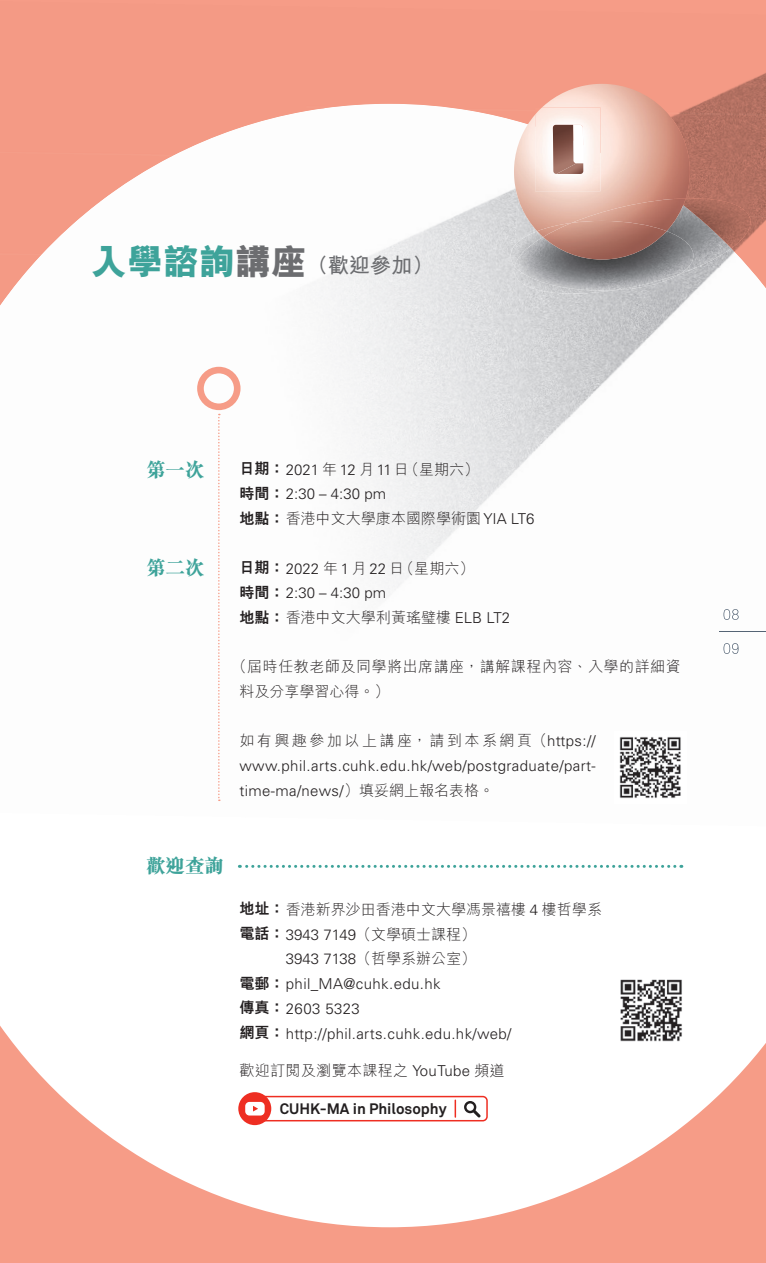
<style>
.page{position:relative;width:766px;height:1263px;background:#fff}
.page>*{position:absolute;margin:0;border:0;box-sizing:border-box;transform-origin:0 0}
.t1{font:700 21px "M Hei HK";color:#6c6d70}
.t2{font:800 19.5px "M Sung HK";color:#3ea39a}
.t3{font:300 15px/24.8px "Univers LT Std";letter-spacing:.025em;color:#231f20}
.t4{font:300 15px "M Hei HK";color:#231f20}
.t5{font:300 15px/24.8px "Univers LT Std";color:#231f20}
.t6{font:300 15px/24.8px "M Hei HK";letter-spacing:.035em;color:#231f20}
.t7{font:300 15px "M Hei HK";letter-spacing:.165em;color:#231f20}
.t8{font:300 15px "M Hei HK";letter-spacing:.025em;color:#231f20}
.t9{font:700 15px "Akkurat";color:#231f20}
.s1{font-weight:800;font-size:36px;color:#3ea39a}
.s2{font-weight:800;font-size:36px}
.s3{font-family:"M Hei HK";font-weight:800}
.s4{font-family:"M Hei HK"}
.s5{font-weight:800}
.s6{font-family:"Univers LT Std"}
</style>
<div class="page">
<svg style="left:0;top:0;width:765px;height:221px;background:#e6a694"></svg>
<img style="left:100px;top:162px;width:102px;height:59px">
<img style="left:172px;top:112px;width:342px;height:50px">
<img style="left:202px;top:157px;width:159px;height:152px">
<img style="left:200px;top:309px;width:158px;height:154px">
<img style="left:358px;top:159px;width:159px;height:153px">
<img style="left:356px;top:312px;width:156px;height:155px">
<img style="left:457px;top:466px;width:61px;height:65px">
<img style="left:512px;top:194px;width:55px;height:274px">
<img style="left:565px;top:274px;width:147px;height:143px">
<img style="left:564px;top:417px;width:6px;height:51px">
<div style="left:0;top:1px;width:154px;height:154px;background:#f49a85"></div>
<img style="left:0;top:153px;width:100px;height:102px">
<img style="left:0;top:255px;width:41px;height:50px">
<img style="left:99px;top:155px;width:73px;height:47px">
<img style="left:151px;top:4px;width:157px;height:153px">
<div style="left:306px;top:7px;width:259px;height:105px;background:#f49a85"></div>
<img style="left:306px;top:108px;width:19px;height:3px">
<img style="left:469px;top:110px;width:45px;height:14px">
<img style="left:563px;top:11px;width:202px;height:105px">
<img style="left:668px;top:114px;width:81px;height:84px">
<img style="left:731px;top:217px;width:34px;height:70px">
<svg style="left:0;top:1026px;width:765px;height:237px"></svg>
<svg style="left:239px;top:865px;width:435px;height:3px"></svg>
<svg style="left:218px;top:414px;width:2px;height:387px"></svg>
<img style="left:514px;top:84px;width:87px;height:107px">
<img style="left:510px;top:231px;width:4px;height:35px">
<img style="left:537px;top:223px;width:6px;height:8px">
<img style="left:693px;top:248px;width:38px;height:26px">
<img style="left:685px;top:198px;width:66px;height:50px">
<img style="left:571px;top:198px;width:114px;height:33px">
<img style="left:514px;top:291px;width:99px;height:4px">
<img style="left:514px;top:231px;width:179px;height:60px">
<img style="left:543px;top:221px;width:123px;height:39px">
<img style="left:535px;top:108px;width:65px;height:83px">
<svg style="left:576px;top:125px;width:7px;height:49px"></svg>
<img style="left:552px;top:125px;width:24px;height:49px">
<img style="left:619px;top:737px;width:62px;height:61px">
<img style="left:616px;top:979px;width:69px;height:65px">
<div style="left:197px;top:367px;width:43px;height:43px;border:7px solid #f69c87;border-radius:50%"></div>
<div style="left:256px;top:1096px;width:231px;height:25px;border:2px solid #ee2e22;border-radius:4px"></div>
<div style="left:238px;top:1092px;width:33px;height:33px;background:#ee2e22;border-radius:50%"></div>
<svg style="left:245px;top:1102px;width:19px;height:13px"></svg>
<svg style="left:464px;top:1101px;width:16px;height:17px"></svg>
<svg style="left:454px;top:1100px;width:2px;height:17px"></svg>
<img style="left:723px;top:609px;width:15px;height:11px">
<img style="left:723px;top:643px;width:15px;height:11px">
<img style="left:719px;top:631px;width:46px;height:1px">
<h1 class="t1" style="left:91px;top:250px;width:344px"><span class="s1">入學諮詢</span><span class="s2">講座</span>（歡迎參加）</h1>
<h2 class="t2" style="left:146px;top:460px;width:60px">第一次</h2>
<h2 class="t2" style="left:146px;top:558px;width:60px">第二次</h2>
<p class="t5" style="left:239px;top:457px;width:241px"><span class="s3">日期：</span>2021 <span class="s4">年</span> 12 <span class="s4">月</span> 11<span class="s4">日（星期六）</span><span class="s3">時間：</span>2:30 – 4:30 pm</p>
<p class="t4" style="left:239px;top:511px;width:296px"><span class="s5">地點：</span>香港中文大學康本國際學術園 <span class="s6">YIA LT6</span></p>
<p class="t4" style="left:239px;top:560px;width:236px"><span class="s5">日期：</span><span class="s6">2022</span> 年 <span class="s6">1</span>月 <span class="s6">22</span> 日（星期六）</p>
<p class="t3" style="left:239px;top:581px;width:148px"><span class="s3">時間：</span>2:30 – 4:30 pm</p>
<p class="t4" style="left:239px;top:610px;width:272px"><span class="s5">地點：</span>香港中文大學利黃瑤璧樓 <span class="s6">ELB LT2</span></p>
<p class="t6" style="left:239px;top:654px;width:443px;text-indent:-8px">（屆時任教老師及同學將出席講座，講解課程內容、入學的詳細資料及分享學習心得。）</p>
<p class="t7" style="left:239px;top:733px;width:358px">如有興趣參加以上講座，請到本系網頁（<span class="s6">https://</span></p>
<p class="t3" style="left:239px;top:753px;width:358px">www.phil.arts.cuhk.edu.hk/web/postgraduate/part&shy;time-ma/news/<span class="s4">）填妥網上報名表格。</span></p>
<h2 class="t2" style="left:146px;top:856px;width:79px">歡迎查詢</h2>
<p class="t4" style="left:239px;top:902px;width:364px"><span class="s5">地址：</span>香港新界沙田香港中文大學馮景禧樓 <span class="s6">4</span> 樓哲學系</p>
<p class="t5" style="left:239px;top:922px;width:238px"><span class="s3">電話：</span>3943 7149<span class="s4">（文學碩士課程）</span></p>
<p class="t5" style="left:286px;top:946px;width:192px">3943 7138<span class="s4">（哲學系辦公室）</span></p>
<p class="t3" style="left:239px;top:972px;width:203px"><span class="s3">電郵：</span>phil_MA@cuhk.edu.hk</p>
<p class="t3" style="left:239px;top:996px;width:122px"><span class="s3">傳真：</span>2603 5323</p>
<p class="t3" style="left:239px;top:1021px;width:273px"><span class="s3">網頁：</span>http://phil.arts.cuhk.edu.hk/web/</p>
<p class="t8" style="left:239px;top:1062px;width:267px">歡迎訂閱及瀏覽本課程之 <span class="s6">YouTube</span> 頻道</p>
<p class="t9" style="left:280px;top:1099px;width:168px">CUHK-MA in Philosophy</p>
</div>
